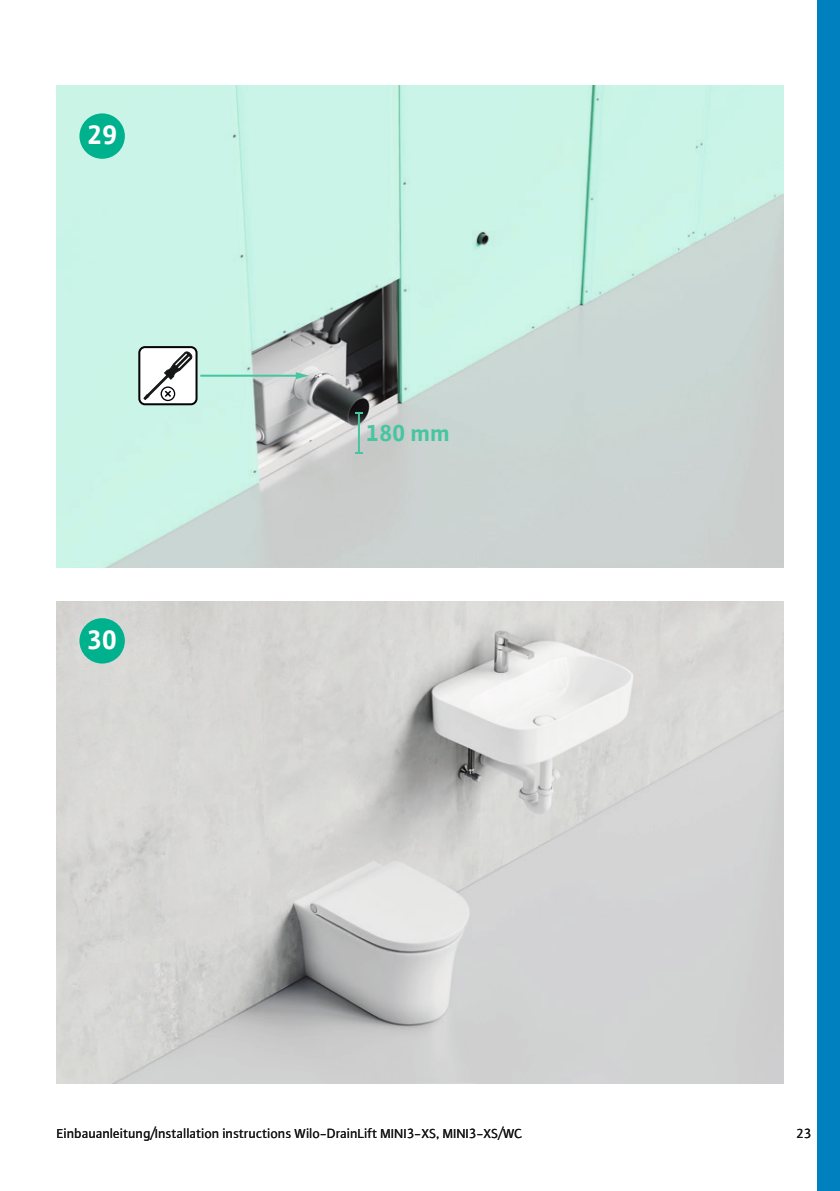
<style>
.page{position:relative;width:840px;height:1191px;background:#fff}
.page>*{position:absolute;margin:0;border:0;box-sizing:border-box;transform-origin:0 0}
.t1{font:700 28px "WILO Plus Global";color:#fff}
.t2{font:700 24.2px "WILO Plus Global";color:#45c6a0}
.t3{font:14px "WILO Plus Global";color:#151616}
</style>
<div class="page">
<div style="left:816px;top:0;width:23px;height:1191px;background:#0080be"></div>
<img style="left:57px;top:85px;width:725px;height:482px">
<hr style="left:358px;top:413px;width:2px;height:40px;background:#45c6a0">
<svg style="left:355px;top:452px;width:7px;height:2px"></svg>
<svg style="left:355px;top:412px;width:7px;height:2px"></svg>
<hr style="left:200px;top:375px;width:98px;height:2px;background:#45c6a0">
<svg style="left:295px;top:372px;width:14px;height:7px"></svg>
<div style="left:139px;top:347px;width:57px;height:57px;background:#fff;border-radius:6px"></div>
<div style="left:138px;top:346px;width:59px;height:59px;border:2px solid #040409;border-radius:6px"></div>
<div style="left:160px;top:386px;width:15px;height:15px;border:1px solid #040409;border-radius:50%"></div>
<svg style="left:143px;top:351px;width:50px;height:49px"></svg>
<div style="left:79px;top:113px;width:46px;height:46px;background:#00b18e;border-radius:50%"></div>
<img style="left:57px;top:601px;width:725px;height:482px">
<div style="left:79px;top:618px;width:46px;height:45px;background:#00b18e;border-radius:50%"></div>
<h1 class="t1" style="left:87px;top:118px;width:32px">29</h1>
<h1 class="t1" style="left:87px;top:622px;width:32px">30</h1>
<h2 class="t2" style="left:366px;top:419px;width:85px">180 mm</h2>
<p class="t3" style="left:57px;top:1125px;width:467px">Einbauanleitung/Installation instructions Wilo-DrainLift MINI3-XS, MINI3-XS/WC</p>
<p class="t3" style="left:796px;top:1125px;width:17px">23</p>
</div>
